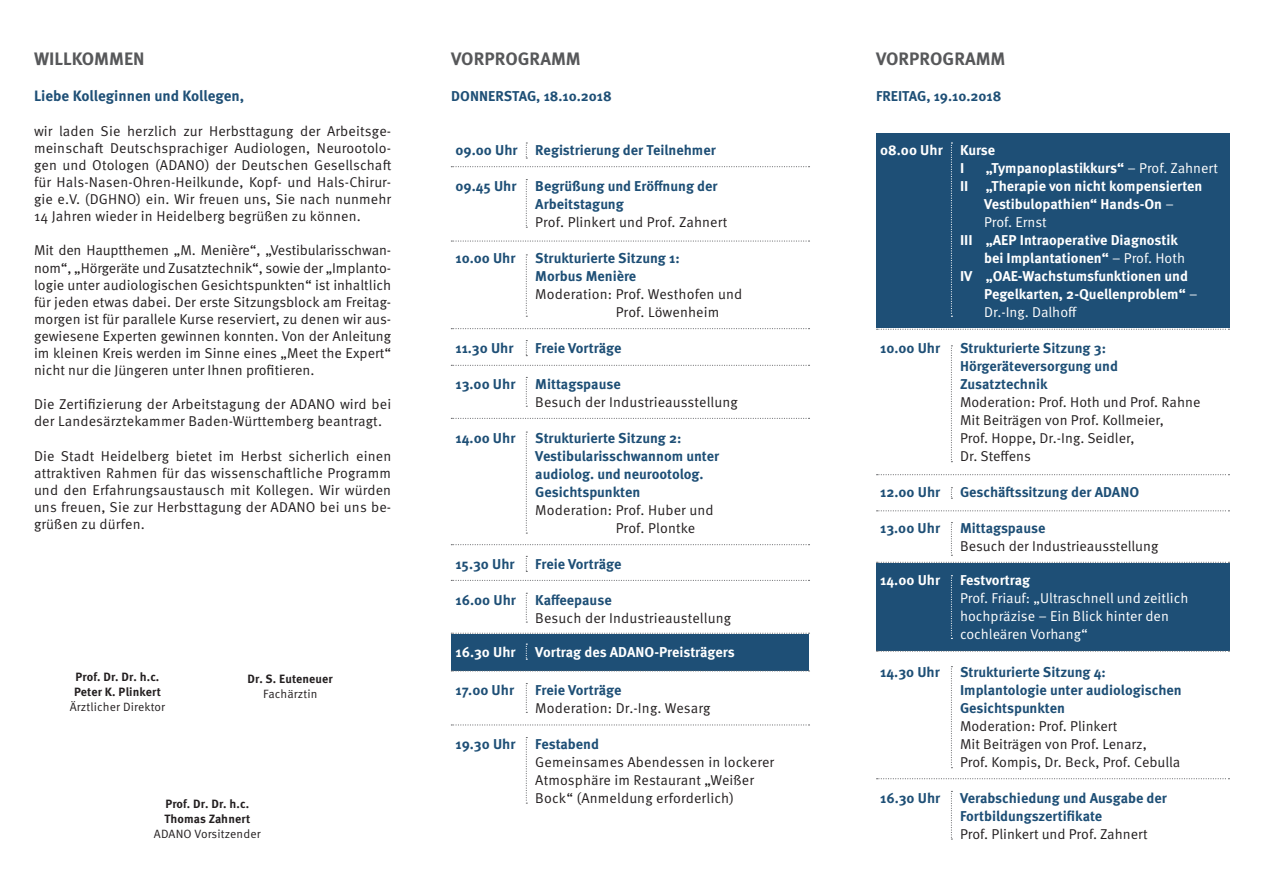
<style>
.page{position:relative;width:1263px;height:893px;background:#fff}
.page>*{position:absolute;margin:0;border:0;box-sizing:border-box;transform-origin:0 0}
.t1{font:700 18px "Meta OT";color:#57585a}
.t2{font:700 15px "Meta OT";color:#1e4f76}
.t3{font:14.25px/17.1px "Meta OT Norm";letter-spacing:.005em;color:#231f20}
.t4{font:700 14.25px/18px "Meta OT";color:#1e4f76}
.t5{font:700 14.25px/18px "Meta OT";color:#fff}
.t6{font:14.25px/18px "Meta OT Norm";color:#fff}
.t7{font:700 12px/15px "Meta OT";letter-spacing:.01em;color:#231f20}
.t8{font:12px "Meta OT Norm";letter-spacing:.01em;color:#231f20}
.s1{font-family:"Meta OT Norm";font-weight:400}
</style>
<div class="page">
<div style="left:451px;top:634px;width:358px;height:36px;background:#1e4f76"></div>
<div style="left:876px;top:133px;width:353px;height:195px;background:#1e4f76"></div>
<div style="left:876px;top:563px;width:353px;height:88px;background:#1e4f76"></div>
<svg style="left:451px;top:166px;width:358px;height:1px"></svg>
<svg style="left:526px;top:142px;width:1px;height:17px"></svg>
<svg style="left:526px;top:644px;width:1px;height:16px"></svg>
<svg style="left:526px;top:556px;width:1px;height:16px"></svg>
<svg style="left:951px;top:522px;width:1px;height:34px"></svg>
<svg style="left:951px;top:575px;width:1px;height:64px"></svg>
<svg style="left:951px;top:666px;width:1px;height:102px"></svg>
<svg style="left:951px;top:791px;width:1px;height:49px"></svg>
<svg style="left:526px;top:593px;width:1px;height:30px"></svg>
<svg style="left:526px;top:683px;width:1px;height:30px"></svg>
<svg style="left:526px;top:737px;width:1px;height:67px"></svg>
<svg style="left:951px;top:142px;width:1px;height:175px"></svg>
<svg style="left:526px;top:340px;width:1px;height:16px"></svg>
<svg style="left:951px;top:345px;width:1px;height:117px"></svg>
<svg style="left:526px;top:179px;width:1px;height:49px"></svg>
<svg style="left:526px;top:377px;width:1px;height:30px"></svg>
<svg style="left:526px;top:431px;width:1px;height:103px"></svg>
<svg style="left:526px;top:254px;width:1px;height:63px"></svg>
<svg style="left:876px;top:329px;width:353px;height:1px"></svg>
<svg style="left:876px;top:474px;width:353px;height:1px"></svg>
<svg style="left:876px;top:510px;width:353px;height:1px"></svg>
<svg style="left:876px;top:562px;width:353px;height:1px"></svg>
<svg style="left:876px;top:651px;width:353px;height:1px"></svg>
<svg style="left:876px;top:778px;width:353px;height:1px"></svg>
<svg style="left:451px;top:240px;width:358px;height:2px"></svg>
<svg style="left:451px;top:328px;width:358px;height:1px"></svg>
<svg style="left:451px;top:365px;width:358px;height:1px"></svg>
<svg style="left:451px;top:418px;width:358px;height:1px"></svg>
<svg style="left:451px;top:544px;width:358px;height:1px"></svg>
<svg style="left:451px;top:580px;width:358px;height:1px"></svg>
<svg style="left:451px;top:633px;width:358px;height:1px"></svg>
<svg style="left:451px;top:670px;width:358px;height:1px"></svg>
<svg style="left:451px;top:724px;width:358px;height:1px"></svg>
<p class="t1" style="left:34px;top:47px;width:112px">WILLKOMMEN</p>
<p class="t2" style="left:34px;top:86px;width:212px">Liebe Kolleginnen und Kollegen,</p>
<p class="t3" style="left:34px;top:122px;width:359px;text-align:justify">wir laden Sie herzlich zur Herbsttagung der Arbeitsge&shy;meinschaft Deutschsprachiger Audiologen, Neurootolo&shy;gen und Otologen (ADANO) der Deutschen Gesellschaft für Hals-Nasen-Ohren-Heilkunde, Kopf- und Hals-Chirur&shy;gie e.V. (DGHNO) ein. Wir freuen uns, Sie nach nunmehr 14 Jahren wieder in Heidelberg begrüßen zu können.</p>
<p class="t3" style="left:34px;top:242px;width:359px;text-align:justify">Mit den Hauptthemen „M. Menière“, „Vestibularisschwan&shy;nom“, „Hörgeräte und Zusatztechnik“, sowie der „Implanto&shy;logie unter audiologischen Gesichtspunkten“ ist inhaltlich für jeden etwas dabei. Der erste Sitzungsblock am Freitag&shy;morgen ist für parallele Kurse reserviert, zu denen wir aus&shy;gewiesene Experten gewinnen konnten. Von der Anleitung im kleinen Kreis werden im Sinne eines „Meet the Expert“ nicht nur die Jüngeren unter Ihnen profitieren.</p>
<p class="t3" style="left:34px;top:396px;width:359px">Die Zertifizierung der Arbeitstagung der ADANO wird bei der Landesärztekammer Baden-Württemberg beantragt.</p>
<p class="t3" style="left:34px;top:447px;width:359px;text-align:justify">Die Stadt Heidelberg bietet im Herbst sicherlich einen attraktiven Rahmen für das wissenschaftliche Programm und den Erfahrungsaustausch mit Kollegen. Wir würden uns freuen, Sie zur Herbsttagung der ADANO bei uns be&shy;grüßen zu dürfen.</p>
<p class="t7" style="left:74px;top:670px;width:88px">Prof. Dr. Dr. h.c.<br>Peter K. Plinkert</p>
<p class="t8" style="left:70px;top:700px;width:97px">Ärztlicher Direktor</p>
<p class="t7" style="left:248px;top:672px;width:87px">Dr. S. Euteneuer</p>
<p class="t8" style="left:263px;top:687px;width:56px">Fachärztin</p>
<p class="t7" style="left:164px;top:796px;width:87px">Prof. Dr. Dr. h.c.<br>Thomas Zahnert</p>
<p class="t8" style="left:154px;top:826px;width:108px">ADANO Vorsitzender</p>
<p class="t1" style="left:451px;top:47px;width:131px">VORPROGRAMM</p>
<p class="t4" style="left:451px;top:87px;width:162px">DONNERSTAG, 18.10.2018</p>
<p class="t4" style="left:456px;top:141px;width:262px">09.00 Uhr Registrierung der Teilnehmer</p>
<p class="t4" style="left:456px;top:177px;width:62px">09.45 Uhr</p>
<p class="t4" style="left:535px;top:177px;width:184px">Begrüßung und Eröffnung der<br>Arbeitstagung</p>
<p class="t3" style="left:535px;top:213px;width:194px">Prof. Plinkert und Prof. Zahnert</p>
<p class="t4" style="left:456px;top:249px;width:62px">10.00 Uhr</p>
<p class="t4" style="left:535px;top:249px;width:146px">Strukturierte Sitzung 1:<br>Morbus Menière</p>
<p class="t3" style="left:616px;top:285px;width:128px;line-height:18px;text-indent:-80px">Moderation: Prof. Westhofen und<br>Prof. Löwenheim</p>
<p class="t4" style="left:456px;top:339px;width:59px">11.30 Uhr</p>
<p class="t4" style="left:535px;top:339px;width:88px">Freie Vorträge</p>
<p class="t4" style="left:456px;top:375px;width:61px">13.00 Uhr</p>
<p class="t4" style="left:535px;top:375px;width:87px">Mittagspause</p>
<p class="t3" style="left:535px;top:393px;width:204px">Besuch der Industrieausstellung</p>
<p class="t4" style="left:456px;top:429px;width:61px">14.00 Uhr</p>
<p class="t4" style="left:535px;top:429px;width:185px">Strukturierte Sitzung 2:<br>Vestibularisschwannom unter audiolog. und neurootolog.<br>Gesichtspunkten</p>
<p class="t3" style="left:616px;top:501px;width:99px;line-height:18px;text-indent:-80px">Moderation: Prof. Huber und<br>Prof. Plontke</p>
<p class="t4" style="left:456px;top:555px;width:61px">15.30 Uhr</p>
<p class="t4" style="left:535px;top:555px;width:88px">Freie Vorträge</p>
<p class="t4" style="left:456px;top:591px;width:62px">16.00 Uhr</p>
<p class="t4" style="left:535px;top:591px;width:78px">Kaffeepause</p>
<p class="t3" style="left:535px;top:609px;width:197px">Besuch der Industrieaustellung</p>
<p class="t5" style="left:456px;top:643px;width:62px">16.30 Uhr</p>
<p class="t5" style="left:535px;top:643px;width:201px">Vortrag des ADANO-Preisträgers</p>
<p class="t4" style="left:456px;top:681px;width:60px">17.00 Uhr</p>
<p class="t4" style="left:535px;top:681px;width:88px">Freie Vorträge</p>
<p class="t3" style="left:535px;top:699px;width:177px">Moderation: Dr.-Ing. Wesarg</p>
<p class="t4" style="left:456px;top:735px;width:61px">19.30 Uhr</p>
<p class="t4" style="left:535px;top:735px;width:65px">Festabend</p>
<p class="t3" style="left:535px;top:753px;width:240px;line-height:18px">Gemeinsames Abendessen in lockerer<br>Atmosphäre im Restaurant „Weißer<br>Bock“ (Anmeldung erforderlich)</p>
<p class="t1" style="left:876px;top:47px;width:131px">VORPROGRAMM</p>
<p class="t4" style="left:876px;top:87px;width:127px">FREITAG, 19.10.2018</p>
<p class="t5" style="left:960px;top:141px;width:37px;text-indent:-80px">08.00 Uhr Kurse<br>I</p>
<p class="t5" style="left:986px;top:159px;width:234px">„Tympanoplastikkurs“ <span class="s1">– Prof. Zahnert</span></p>
<p class="t5" style="left:960px;top:177px;width:244px">II „Therapie von nicht kompensierten</p>
<p class="t5" style="left:984px;top:195px;width:191px">Vestibulopathien“ Hands-On <span class="s1">–</span></p>
<p class="t6" style="left:984px;top:213px;width:64px">Prof. Ernst</p>
<p class="t5" style="left:960px;top:231px;width:220px">III „AEP Intraoperative Diagnostik</p>
<p class="t5" style="left:984px;top:249px;width:203px">bei Implantationen“ <span class="s1">– Prof. Hoth</span></p>
<p class="t5" style="left:960px;top:267px;width:229px">IV „OAE-Wachstumsfunktionen und</p>
<p class="t5" style="left:984px;top:285px;width:215px">Pegelkarten, 2-Quellenproblem“ <span class="s1">–</span></p>
<p class="t6" style="left:984px;top:303px;width:95px">Dr.-Ing. Dalhoff</p>
<p class="t4" style="left:880px;top:339px;width:62px">10.00 Uhr</p>
<p class="t4" style="left:960px;top:339px;width:159px">Strukturierte Sitzung 3:<br>Hörgeräteversorgung und<br>Zusatztechnik</p>
<p class="t3" style="left:960px;top:393px;width:242px;line-height:18px">Moderation: Prof. Hoth und Prof. Rahne<br>Mit Beiträgen von Prof. Kollmeier,<br>Prof. Hoppe, Dr.-Ing. Seidler,<br>Dr. Steffens</p>
<p class="t4" style="left:880px;top:483px;width:62px">12.00 Uhr</p>
<p class="t4" style="left:960px;top:483px;width:181px">Geschäftssitzung der ADANO</p>
<p class="t4" style="left:880px;top:519px;width:61px">13.00 Uhr</p>
<p class="t4" style="left:960px;top:519px;width:87px">Mittagspause</p>
<p class="t3" style="left:960px;top:537px;width:200px">Besuch der Industrieausstellung</p>
<p class="t5" style="left:880px;top:571px;width:61px">14.00 Uhr</p>
<p class="t5" style="left:960px;top:571px;width:72px">Festvortrag</p>
<p class="t6" style="left:960px;top:589px;width:230px">Prof. Friauf: „Ultraschnell und zeitlich hochpräzise – Ein Blick hinter den cochleären Vorhang“</p>
<p class="t4" style="left:880px;top:663px;width:61px">14.30 Uhr</p>
<p class="t4" style="left:960px;top:663px;width:223px">Strukturierte Sitzung 4:<br>Implantologie unter audiologischen<br>Gesichtspunkten</p>
<p class="t3" style="left:960px;top:717px;width:222px;line-height:18px">Moderation: Prof. Plinkert<br>Mit Beiträgen von Prof. Lenarz,<br>Prof. Kompis, Dr. Beck, Prof. Cebulla</p>
<p class="t4" style="left:880px;top:789px;width:62px">16.30 Uhr</p>
<p class="t4" style="left:960px;top:789px;width:208px">Verabschiedung und Ausgabe der<br>Fortbildungszertifikate</p>
<p class="t3" style="left:960px;top:825px;width:189px">Prof. Plinkert und Prof. Zahnert</p>
</div>
